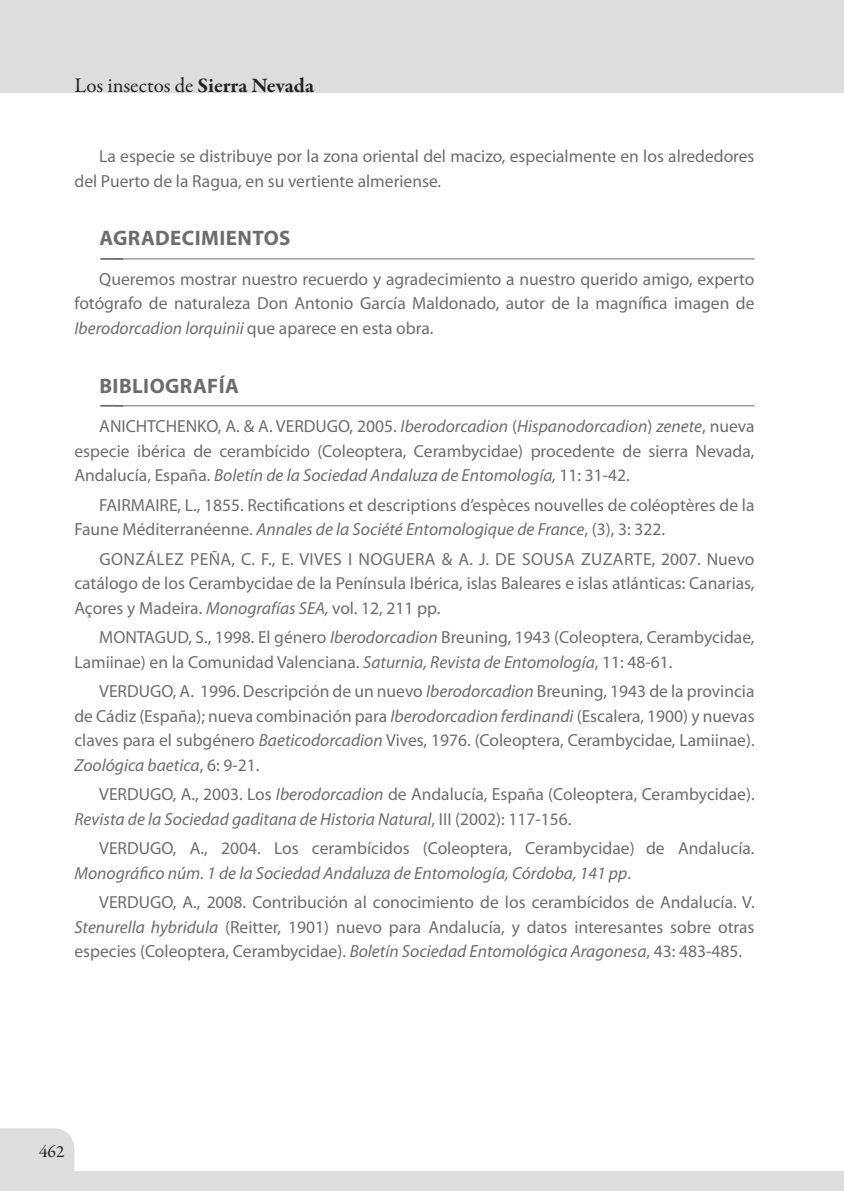
<style>
.page{position:relative;width:844px;height:1191px;background:#fff}
.page>*{position:absolute;margin:0;border:0;box-sizing:border-box;transform-origin:0 0}
.t1{font:700 21px "Myriad Pro";letter-spacing:.02em;color:#6c6d70}
.t2{font:21px "Garamond Premr Pro";color:#231f20}
.t3{font:17.5px/24.5px "Myriad Pro";color:#6c6d70}
.t4{font:17.5px "Garamond Premr Pro";color:#231f20}
.s1{font-weight:700}
.s2{font-style:italic}
</style>
<div class="page">
<div style="left:0;top:0;width:843px;height:92px;background:#dcdddf"></div>
<svg style="left:0;top:1128px;width:843px;height:63px"></svg>
<hr style="left:100px;top:258px;width:23px;height:2px;background:#6c6d70">
<hr style="left:114px;top:258px;width:640px;height:1px;background:#6c6d70">
<hr style="left:100px;top:405px;width:23px;height:2px;background:#6c6d70">
<hr style="left:114px;top:405px;width:640px;height:1px;background:#6c6d70">
<p class="t2" style="left:74px;top:73px;width:241px">Los insectos de <span class="s1">Sierra Nevada</span></p>
<p class="t3" style="left:74px;top:144px;width:681px;text-indent:25px">La especie se distribuye por la zona oriental del macizo, especialmente en los alrededores del Puerto de la Ragua, en su vertiente almeriense.</p>
<p class="t1" style="left:99px;top:225px;width:191px">AGRADECIMIENTOS</p>
<p class="t3" style="left:74px;top:266px;width:681px;text-align:justify;text-indent:25px">Queremos mostrar nuestro recuerdo y agradecimiento a nuestro querido amigo, experto fotógrafo de naturaleza Don Antonio García Maldonado, autor de la magnífica imagen de <span class="s2">Iberodorcadion lorquinii</span> que aparece en esta obra.</p>
<p class="t1" style="left:99px;top:372px;width:141px">BIBLIOGRAFÍA</p>
<p class="t3" style="left:74px;top:414px;width:681px;text-align:justify;text-indent:25px">ANICHTCHENKO, A. &amp; A. VERDUGO, 2005. <span class="s2">Iberodorcadion</span> (<span class="s2">Hispanodorcadion</span>) <span class="s2">zenete</span>, nueva especie ibérica de cerambícido (Coleoptera, Cerambycidae) procedente de sierra Nevada, Andalucía, España. <span class="s2">Boletín de la Sociedad Andaluza de Entomología,</span> 11: 31-42.</p>
<p class="t3" style="left:74px;top:492px;width:681px;text-indent:25px">FAIRMAIRE, L., 1855. Rectifications et descriptions d’espèces nouvelles de coléoptères de la<br>Faune Méditerranéenne. <span class="s2">Annales de la Société Entomologique de France</span>, (3), 3: 322.</p>
<p class="t3" style="left:99px;top:546px;width:23px">González</p>
<p class="t3" style="left:190px;top:546px;width:128px">Peña, C. F., E. Vives</p>
<p class="t3" style="left:348px;top:546px;width:35px">i Noguera</p>
<p class="t3" style="left:441px;top:546px;width:101px">&amp; A. J. de Sousa</p>
<p class="t3" style="left:581px;top:546px;width:21px">Zuzarte</p>
<p class="t3" style="left:74px;top:546px;width:681px;text-align:justify;text-indent:577px">, 2007. Nuevo catálogo de los Cerambycidae de la Península Ibérica, islas Baleares e islas atlánticas: Canarias, Açores y Madeira. <span class="s2">Monografías SEA,</span> vol. 12, 211 pp.</p>
<p class="t3" style="left:74px;top:625px;width:681px;text-indent:25px">MONTAGUD, S., 1998. El género <span class="s2">Iberodorcadion</span> Breuning, 1943 (Coleoptera, Cerambycidae,<br>Lamiinae) en la Comunidad Valenciana. <span class="s2">Saturnia, Revista de Entomología</span>, 11: 48-61.</p>
<p class="t3" style="left:74px;top:678px;width:681px;text-align:justify;text-indent:25px">VERDUGO, A. 1996. Descripción de un nuevo <span class="s2">Iberodorcadion</span> Breuning, 1943 de la provincia de Cádiz (España); nueva combinación para <span class="s2">Iberodorcadion ferdinandi</span> (Escalera, 1900) y nuevas claves para el subgénero <span class="s2">Baeticodorcadion</span> Vives, 1976. (Coleoptera, Cerambycidae, Lamiinae).<br><span class="s2">Zoológica baetica</span>, 6: 9-21.</p>
<p class="t3" style="left:74px;top:781px;width:681px;text-indent:25px">VERDUGO, A., 2003. Los <span class="s2">Iberodorcadion</span> de Andalucía, España (Coleoptera, Cerambycidae).<br><span class="s2">Revista de la Sociedad gaditana de Historia Natural</span>, III (2002): 117-156.</p>
<p class="t3" style="left:74px;top:835px;width:681px;text-indent:25px">VERDUGO, A., 2004. Los cerambícidos (Coleoptera, Cerambycidae) de Andalucía.<br><span class="s2">Monográfico núm. 1 de la Sociedad Andaluza de Entomología, Córdoba, 141 pp</span>.</p>
<p class="t3" style="left:74px;top:889px;width:681px;text-align:justify;text-indent:25px">VERDUGO, A., 2008. Contribución al conocimiento de los cerambícidos de Andalucía. V.<br><span class="s2">Stenurella hybridula</span> (Reitter, 1901) nuevo para Andalucía, y datos interesantes sobre otras especies (Coleoptera, Cerambycidae). <span class="s2">Boletín Sociedad Entomológica Aragonesa</span>, 43: 483-485.</p>
<p class="t4" style="left:39px;top:1141px;width:27px">462</p>
</div>
